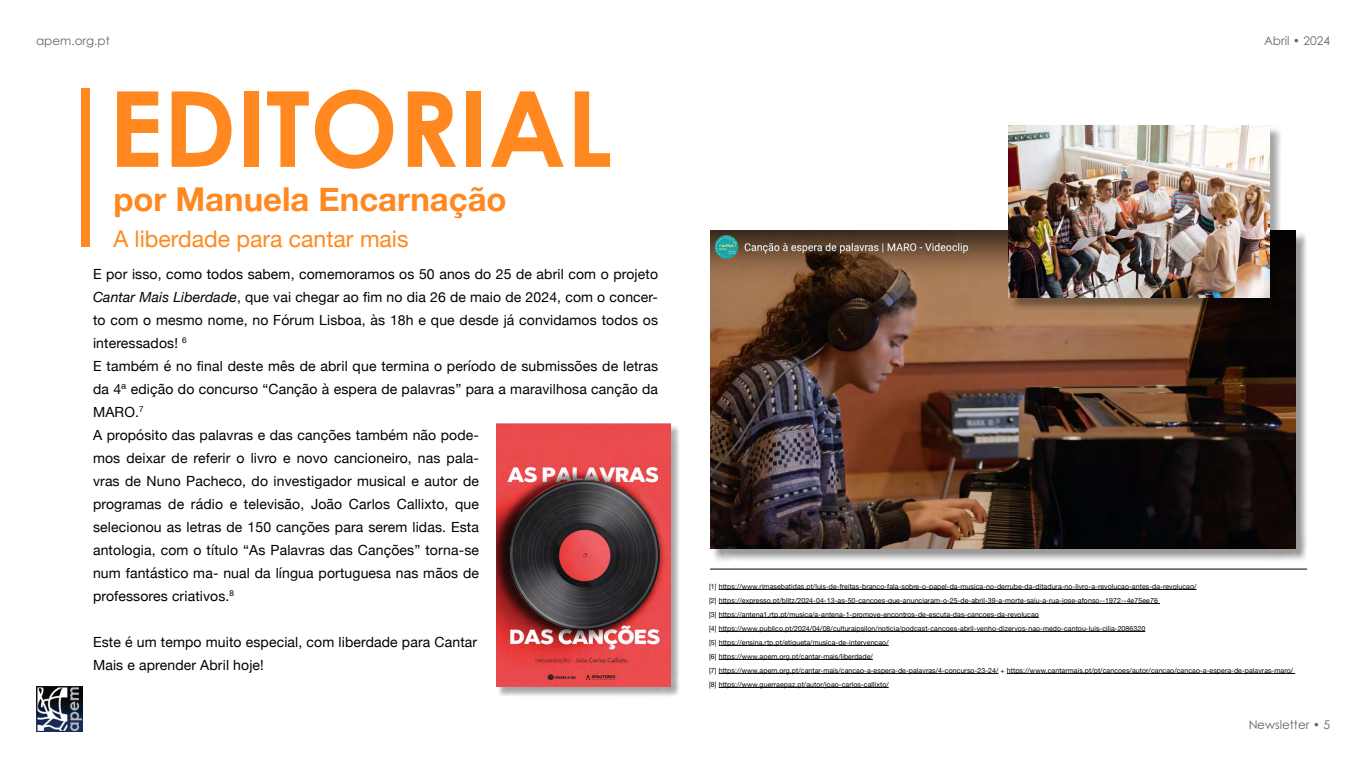
<style>
.page{position:relative;width:1366px;height:768px;background:#fff}
.page>*{position:absolute;margin:0;border:0;box-sizing:border-box;transform-origin:0 0}
.t1{font:700 105px "Century Gothic";color:#ff8920}
.t2{font:700 32.9px "Helvetica Neue";color:#ff8920}
.t3{font:23px "Helvetica Neue";color:#ff8920}
.t4{font:14px/23px "Helvetica Neue";letter-spacing:.01em;color:#000}
.t5{font:12px "Century Gothic Pro";color:#000}
.t6{font:7px/14px "Helvetica Neue";letter-spacing:.01em;color:#000}
.s1{font-style:italic}
</style>
<div class="page">
<img style="left:36px;top:687px;width:46px;height:45px">
<div style="left:81px;top:88px;width:9px;height:159px;background:#ff8920"></div>
<hr style="left:719px;top:589px;width:477px;height:1px;background:#000">
<hr style="left:719px;top:603px;width:441px;height:1px;background:#000">
<hr style="left:719px;top:617px;width:320px;height:1px;background:#000">
<hr style="left:719px;top:631px;width:426px;height:1px;background:#000">
<hr style="left:719px;top:645px;width:170px;height:1px;background:#000">
<hr style="left:719px;top:659px;width:154px;height:1px;background:#000">
<hr style="left:719px;top:673px;width:280px;height:1px;background:#000">
<hr style="left:1007px;top:673px;width:288px;height:1px;background:#000">
<hr style="left:719px;top:687px;width:170px;height:1px;background:#000">
<hr style="left:710px;top:569px;width:597px;height:1px;background:#000">
<div style="left:712px;top:232px;width:597px;height:330px;background:#000;opacity:.4"></div>
<img style="left:710px;top:230px;width:586px;height:319px">
<div style="left:1010px;top:126px;width:272px;height:184px;background:#000;opacity:.35"></div>
<img style="left:1009px;top:125px;width:260px;height:172px">
<div style="left:497px;top:425px;width:184px;height:273px;background:#000;opacity:.35"></div>
<img style="left:496px;top:423px;width:174px;height:264px">
<h3 class="t5" style="left:36px;top:33px;width:75px">apem.org.pt</h3>
<h1 class="t1" style="left:108px;top:49px;width:505px">EDITORIAL</h1>
<h2 class="t2" style="left:113px;top:174px;width:395px">por Manuela Encarnação</h2>
<h3 class="t3" style="left:113px;top:222px;width:297px">A liberdade para cantar mais</h3>
<p class="t4" style="left:93px;top:263px;width:567px">E por isso, como todos sabem, comemoramos os 50 anos do 25 de abril com o projeto <span class="s1">Cantar Mais Liberdade</span>, que vai chegar ao fim no dia 26 de maio de 2024, com o concer&shy;to com o mesmo nome, no Fórum Lisboa, às 18h e que desde já convidamos todos os interessados! <sup>6<br></sup>E também é no final deste mês de abril que termina o período de submissões de letras da 4ª edição do concurso “Canção à espera de palavras” para a maravilhosa canção da MARO.<sup>7<br></sup>A propósito das palavras e das canções também não pode-<br>mos deixar de referir o livro e novo cancioneiro, nas pala-<br>vras de Nuno Pacheco, do investigador musical e autor de<br>programas de rádio e televisão, João Carlos Callixto, que<br>selecionou as letras de 150 canções para serem lidas. Esta<br>antologia, com o título “As Palavras das Canções” torna-se<br>num fantástico ma- nual da língua portuguesa nas mãos de<br>professores criativos.<sup>8</sup></p>
<h3 class="t4" style="left:93px;top:631px;width:386px">Este é um tempo muito especial, com liberdade para Cantar<br>Mais e aprender Abril hoje!</h3>
<h3 class="t5" style="left:1264px;top:33px;width:67px">Abril • 2024</h3>
<p class="t6" style="left:709px;top:580px;width:586px">[1] https://www.rimasebatidas.pt/luis-de-freitas-branco-fala-sobre-o-papel-da-musica-no-derrube-da-ditadura-no-livro-a-revolucao-antes-da-revolucao/<br>[2] https://expresso.pt/blitz/2024-04-13-as-50-cancoes-que-anunciaram-o-25-de-abril-39-a-morte-saiu-a-rua-jose-afonso--1972--4e75ee76<br>[3] https://antena1.rtp.pt/musica/a-antena-1-promove-encontros-de-escuta-das-cancoes-da-revolucao<br>[4] https://www.publico.pt/2024/04/08/culturaipsilon/noticia/podcast-cancoes-abril-venho-dizervos-nao-medo-cantou-luis-cilia-2086320<br>[5] https://ensina.rtp.pt/etiqueta/musica-de-intervencao/<br>[6] https://www.apem.org.pt/cantar-mais/liberdade/<br>[7] https://www.apem.org.pt/cantar-mais/cancao-a-espera-de-palavras/4-concurso-23-24/ + https://www.cantarmais.pt/pt/cancoes/autor/cancao/cancao-a-espera-de-palavras-maro/ [8] https://www.guerraepaz.pt/autor/joao-carlos-callixto/</p>
<h3 class="t5" style="left:1248px;top:717px;width:83px">Newsletter • 5</h3>
</div>
